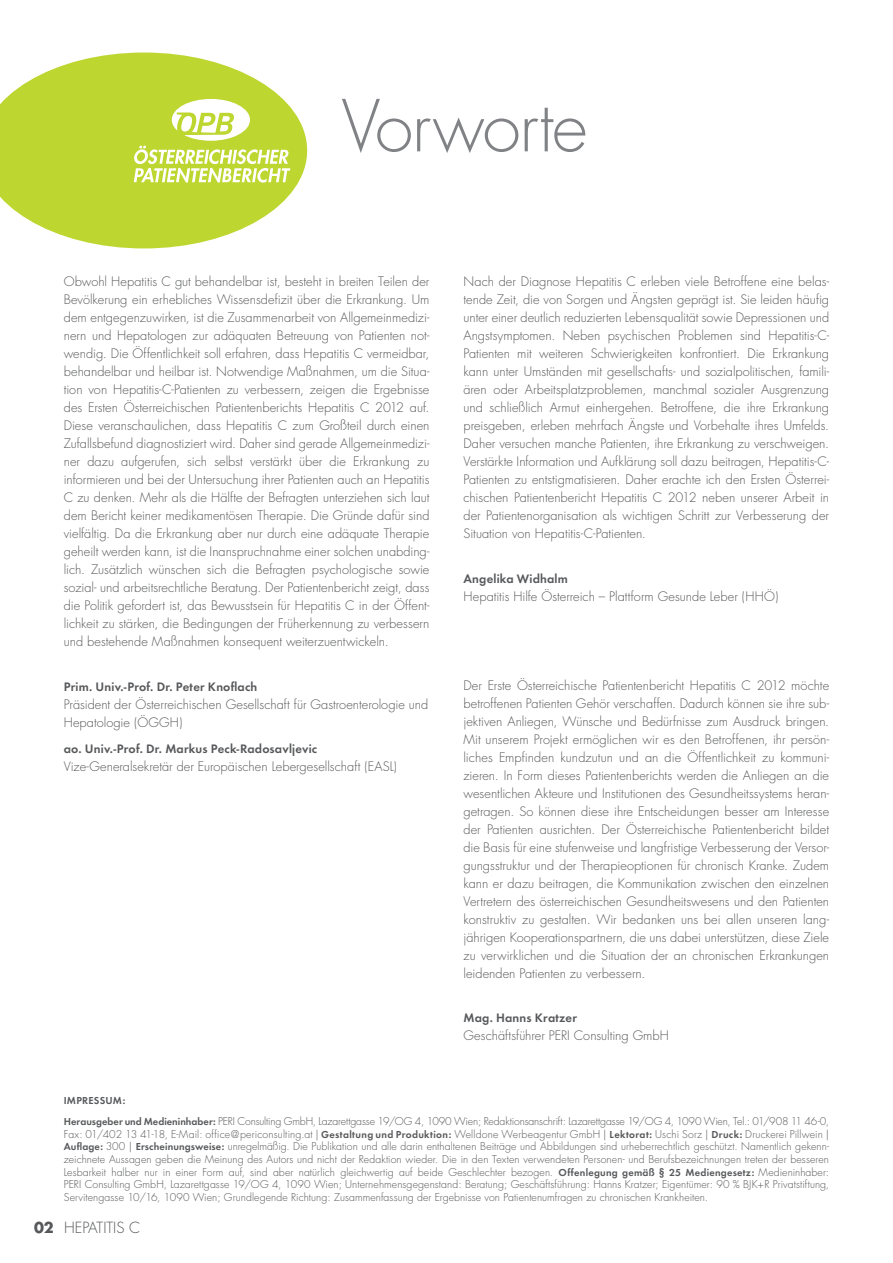
<style>
.page{position:relative;width:893px;height:1263px;background:#fff}
.page>*{position:absolute;margin:0;border:0;box-sizing:border-box;transform-origin:0 0}
.t1{font:300 69.6px "Futura";letter-spacing:-.02em;color:#808285}
.t2{font:300 15px "Futura";color:#57585a}
.t3{font:300 12.75px/18px "Futura";letter-spacing:.005em;color:#57585a}
.t4{font:300 10.5px/12.6px "Futura";color:#57585a}
.t5{font:600 10.5px "Futura T";letter-spacing:.02em;color:#57585a}
.s1{font-family:"Futura T";font-weight:600}
.s2{font-family:"Futura T";font-weight:700;font-size:16.5px}
</style>
<div class="page">
<svg style="left:0;top:53px;width:307px;height:195px;fill:#bed630"></svg>
<svg style="left:134px;top:99px;width:156px;height:84px"></svg>
<p class="t1" style="left:342px;top:84px;width:247px">Vorworte</p>
<p class="t3" style="left:64px;top:273px;width:367px;text-align:justify">Obwohl Hepatitis C gut behandelbar ist, besteht in breiten Teilen der Bevölkerung ein erhebliches Wissensdefizit über die Erkrankung. Um dem entgegenzuwirken, ist die Zusammenarbeit von Allgemeinmedizi&shy;nern und Hepatologen zur adäquaten Betreuung von Patienten not&shy;wendig. Die Öffentlichkeit soll erfahren, dass Hepatitis C vermeidbar, behandelbar und heilbar ist. Notwendige Maßnahmen, um die Situa&shy;tion von Hepatitis-C-Patienten zu verbessern, zeigen die Ergebnisse des Ersten Österreichischen Patientenberichts Hepatitis C 2012 auf.<br>Diese veranschaulichen, dass Hepatitis C zum Großteil durch einen Zufallsbefund diagnostiziert wird. Daher sind gerade Allgemeinmedizi&shy;ner dazu aufgerufen, sich selbst verstärkt über die Erkrankung zu informieren und bei der Untersuchung ihrer Patienten auch an Hepatitis C zu denken. Mehr als die Hälfte der Befragten unterziehen sich laut dem Bericht keiner medikamentösen Therapie. Die Gründe dafür sind vielfältig. Da die Erkrankung aber nur durch eine adäquate Therapie geheilt werden kann, ist die Inanspruchnahme einer solchen unabding&shy;lich. Zusätzlich wünschen sich die Befragten psychologische sowie sozial- und arbeitsrechtliche Beratung. Der Patientenbericht zeigt, dass die Politik gefordert ist, das Bewusstsein für Hepatitis C in der Öffent&shy;lichkeit zu stärken, die Bedingungen der Früherkennung zu verbessern und bestehende Maßnahmen konsequent weiterzuentwickeln.</p>
<p class="t3" style="left:64px;top:677px;width:366px"><span class="s1">Prim. Univ.-Prof. Dr. Peter Knoflach<br></span>Präsident der Österreichischen Gesellschaft für Gastroenterologie und<br>Hepatologie (ÖGGH)</p>
<p class="t3" style="left:64px;top:740px;width:335px"><span class="s1">ao. Univ.-Prof. Dr. Markus Peck-Radosavljevic<br></span>Vize-Generalsekretär der Europäischen Lebergesellschaft (EASL)</p>
<p class="t3" style="left:463px;top:273px;width:367px;text-align:justify">Nach der Diagnose Hepatitis C erleben viele Betroffene eine belas&shy;tende Zeit, die von Sorgen und Ängsten geprägt ist. Sie leiden häufig unter einer deutlich reduzierten Lebensqualität sowie Depressionen und Angstsymptomen. Neben psychischen Problemen sind Hepatitis-C-Patienten mit weiteren Schwierigkeiten konfrontiert. Die Erkrankung kann unter Umständen mit gesellschafts- und sozialpolitischen, famili&shy;ären oder Arbeitsplatzproblemen, manchmal sozialer Ausgrenzung und schließlich Armut einhergehen. Betroffene, die ihre Erkrankung preisgeben, erleben mehrfach Ängste und Vorbehalte ihres Umfelds.<br>Daher versuchen manche Patienten, ihre Erkrankung zu verschweigen.<br>Verstärkte Information und Aufklärung soll dazu beitragen, Hepatitis-C-Patienten zu entstigmatisieren. Daher erachte ich den Ersten Österrei&shy;chischen Patientenbericht Hepatitis C 2012 neben unserer Arbeit in der Patientenorganisation als wichtigen Schritt zur Verbesserung der Situation von Hepatitis-C-Patienten.</p>
<p class="t3" style="left:463px;top:569px;width:316px"><span class="s1">Angelika Widhalm<br></span>Hepatitis Hilfe Österreich – Plattform Gesunde Leber (HHÖ)</p>
<p class="t3" style="left:463px;top:676px;width:367px;text-align:justify">Der Erste Österreichische Patientenbericht Hepatitis C 2012 möchte betroffenen Patienten Gehör verschaffen. Dadurch können sie ihre sub&shy;jektiven Anliegen, Wünsche und Bedürfnisse zum Ausdruck bringen.<br>Mit unserem Projekt ermöglichen wir es den Betroffenen, ihr persön&shy;liches Empfinden kundzutun und an die Öffentlichkeit zu kommuni&shy;zieren. In Form dieses Patientenberichts werden die Anliegen an die wesentlichen Akteure und Institutionen des Gesundheitssystems heran&shy;getragen. So können diese ihre Entscheidungen besser am Interesse der Patienten ausrichten. Der Österreichische Patientenbericht bildet die Basis für eine stufenweise und langfristige Verbesserung der Versor&shy;gungsstruktur und der Therapieoptionen für chronisch Kranke. Zudem kann er dazu beitragen, die Kommunikation zwischen den einzelnen Vertretern des österreichischen Gesundheitswesens und den Patienten konstruktiv zu gestalten. Wir bedanken uns bei allen unseren lang&shy;jährigen Kooperationspartnern, die uns dabei unterstützen, diese Ziele zu verwirklichen und die Situation der an chronischen Erkrankungen leidenden Patienten zu verbessern.</p>
<p class="t3" style="left:463px;top:1009px;width:207px"><span class="s1">Mag. Hanns Kratzer<br></span>Geschäftsführer PERI Consulting GmbH</p>
<p class="t5" style="left:64px;top:1094px;width:63px">IMPRESSUM:</p>
<p class="t4" style="left:64px;top:1115px;width:767px"><span class="s1">Herausgeber und Medieninhaber:</span> PERI Consulting GmbH, Lazarettgasse 19/OG 4, 1090 Wien; Redaktionsanschrift: Lazarettgasse 19/OG 4, 1090 Wien, Tel.: 01/908 11 46-0,<br>Fax: 01/402 13 41-18, E-Mail: office@periconsulting.at | <span class="s1">Gestaltung und Produktion:</span> Welldone Werbeagentur GmbH | <span class="s1">Lektorat:</span> Uschi Sorz | <span class="s1">Druck:</span> Druckerei Pillwein |</p>
<p class="t4" style="left:64px;top:1141px;width:767px;text-align:justify"><span class="s1">Auflage:</span> 300 | <span class="s1">Erscheinungsweise:</span> unregelmäßig. Die Publikation und alle darin enthaltenen Beiträge und Abbildungen sind urheberrechtlich geschützt. Namentlich gekenn&shy;zeichnete Aussagen geben die Meinung des Autors und nicht der Redaktion wieder. Die in den Texten verwendeten Personen- und Berufsbezeichnungen treten der besseren Lesbarkeit halber nur in einer Form auf, sind aber natürlich gleichwertig auf beide Geschlechter bezogen. <span class="s1">Offenlegung gemäß § 25 Mediengesetz:</span> Medieninhaber:<br>PERI Consulting GmbH, Lazarettgasse 19/OG 4, 1090 Wien; Unternehmensgegenstand: Beratung; Geschäftsführung: Hanns Kratzer; Eigentümer: 90 % BJK+R Privatstiftung, Servitengasse 10/16, 1090 Wien; Grundlegende Richtung: Zusammenfassung der Ergebnisse von Patientenumfragen zu chronischen Krankheiten.</p>
<p class="t2" style="left:34px;top:1218px;width:108px"><span class="s2">02</span> HEPATITIS C</p>
</div>
